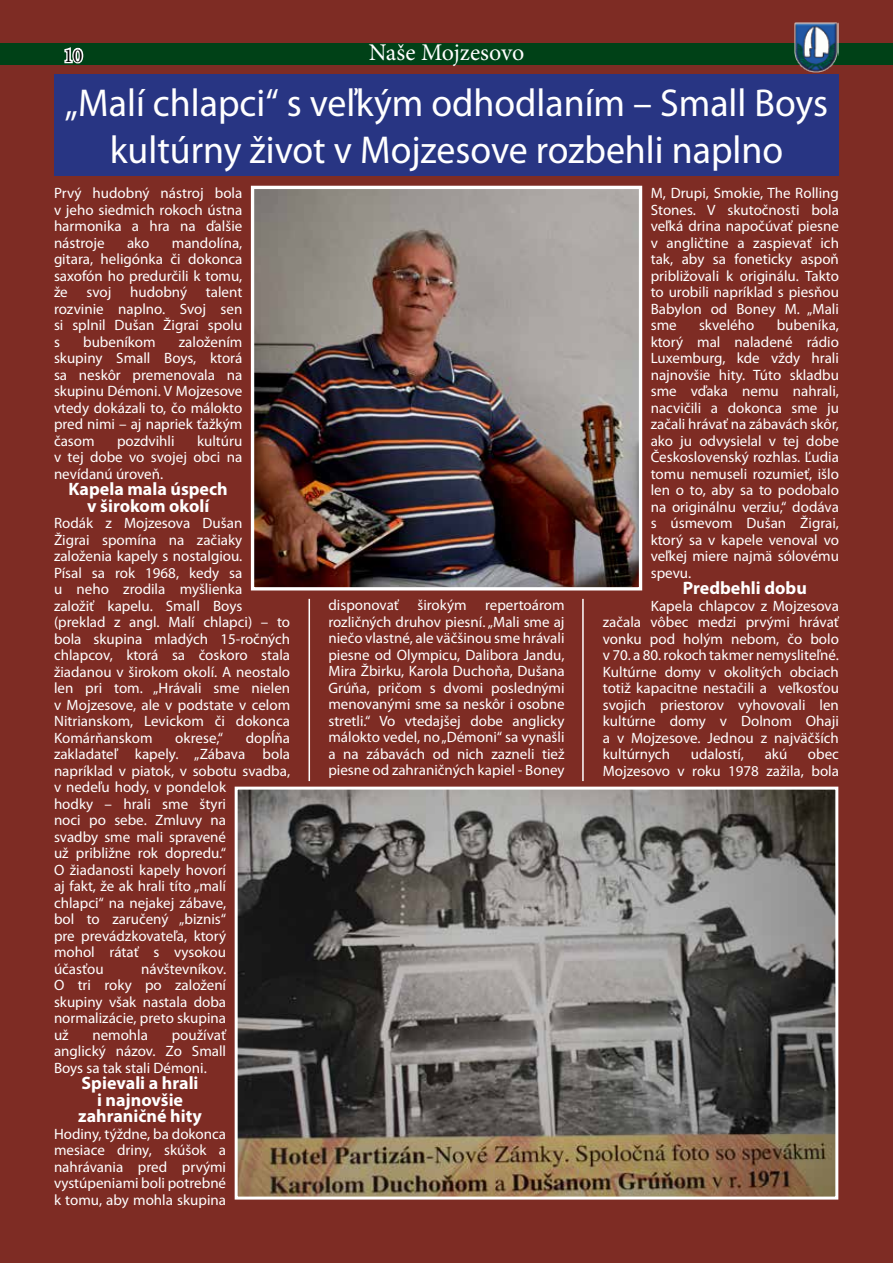
<style>
.page{position:relative;width:893px;height:1263px;background:#7e2c24}
.page>*{position:absolute;margin:0;border:0;box-sizing:border-box;transform-origin:0 0}
.t1{font:39px/46.8px "Myriad Pro";color:#fff;text-align:center}
.t2{font:24px "Minion Pro";color:#fff}
.t3{font:19.5px "Minion Pro";color:#000}
.t4{font:700 18px/16.5px "Myriad Pro";color:#fff;text-align:center}
.t5{font:15px/16.5px "Myriad Pro";color:#fff;text-align:justify}
</style>
<div class="page">
<div style="left:54px;top:74px;width:785px;height:102px;background:#283583"></div>
<img style="left:239px;top:791px;width:595px;height:404px">
<div style="left:235px;top:787px;width:603px;height:412px;border:3px solid #fff"></div>
<img style="left:255px;top:190px;width:383px;height:396px">
<div style="left:251px;top:186px;width:391px;height:404px;border:3px solid #fff"></div>
<hr style="left:309px;top:600px;width:1px;height:180px;background:#fff">
<hr style="left:582px;top:600px;width:2px;height:180px;background:#fff">
<div style="left:0;top:43px;width:893px;height:22px;background:#004117"></div>
<svg style="left:64px;top:47px;width:20px;height:17px"></svg>
<img style="left:794px;top:22px;width:45px;height:51px">
<h3 class="t3" style="left:64px;top:44px;width:20px">10</h3>
<h2 class="t2" style="left:369px;top:38px;width:157px">Naše Mojzesovo</h2>
<h1 class="t1" style="left:65px;top:81px;width:765px">„Malí chlapci“ s veľkým odhodlaním – Small Boys kultúrny život v Mojzesove rozbehli naplno</h1>
<p class="t5" style="left:54px;top:185px;width:190px">Prvý hudobný nástroj bola v jeho siedmich rokoch ústna harmonika a hra na ďalšie nástroje</p>
<p class="t5" style="left:651px;top:185px;width:190px">M, Drupi, Smokie, The Rolling Stones. V skutočnosti bola veľká drina napočúvať piesne v angličtine a zaspievať ich tak, aby sa foneticky aspoň približovali k originálu. Takto to urobili napríklad s piesňou Babylon od Boney M. „Mali sme</p>
<p class="t5" style="left:54px;top:235px;width:190px;text-indent:118px">mandolína, gitara, heligónka či dokonca saxofón ho predurčili k tomu, že svoj hudobný talent rozvinie naplno. Svoj sen si splnil Dušan Žigrai spolu s</p>
<p class="t5" style="left:127px;top:235px;width:24px">ako</p>
<p class="t5" style="left:651px;top:317px;width:190px;text-indent:126px">bubeníka, ktorý mal naladené rádio Luxemburg, kde vždy hrali najnovšie hity. Túto skladbu sme vďaka nemu nahrali, nacvičili a dokonca sme ju začali hrávať na zábavách skôr, ako ju odvysielal v tej dobe Československý rozhlas. Ľudia tomu nemuseli rozumieť, išlo len o to, aby sa to podobalo na originálnu verziu,“ dodáva s úsmevom Dušan Žigrai, ktorý sa v kapele venoval vo veľkej miere najmä sólovému spevu.</p>
<p class="t4" style="left:683px;top:580px;width:125px">Predbehli dobu</p>
<p class="t5" style="left:603px;top:598px;width:238px;text-indent:48px">Kapela chlapcov z Mojzesova začala vôbec medzi prvými hrávať vonku pod holým nebom, čo bolo v 70. a 80. rokoch takmer nemysliteľné.<br>Kultúrne domy v okolitých obciach totiž kapacitne nestačili a veľkosťou svojich priestorov vyhovovali len kultúrne domy v Dolnom Ohaji a v Mojzesove. Jednou z najväčších kultúrnych</p>
<p class="t5" style="left:699px;top:317px;width:57px">skvelého</p>
<p class="t5" style="left:54px;top:334px;width:190px;text-indent:125px">založením skupiny Small Boys, ktorá sa neskôr premenovala na skupinu Démoni. V Mojzesove vtedy dokázali to, čo málokto pred nimi – aj napriek ťažkým časom</p>
<p class="t5" style="left:83px;top:334px;width:74px">bubeníkom</p>
<p class="t5" style="left:54px;top:433px;width:190px;text-indent:143px">kultúru v tej dobe vo svojej obci na nevídanú úroveň.</p>
<p class="t4" style="left:69px;top:481px;width:161px">Kapela mala úspech v širokom okolí</p>
<p class="t5" style="left:54px;top:515px;width:238px;text-align:left">Rodák z Mojzesova Dušan<br>Žigrai spomína na začiaky založenia kapely s nostalgiou.<br>Písal sa rok 1968, kedy sa<br>u neho zrodila myšlienka<br>založiť kapelu. Small Boys (preklad z angl. Malí chlapci) – to bola skupina mladých 15-ročných chlapcov, ktorá sa čoskoro stala žiadanou v širokom okolí. A neostalo len pri tom. „Hrávali sme nielen v Mojzesove, ale v podstate v celom<br>Nitrianskom, Levickom či dokonca<br>Komárňanskom</p>
<p class="t5" style="left:117px;top:433px;width:59px">pozdvihli</p>
<p class="t5" style="left:328px;top:597px;width:238px">disponovať širokým repertoárom rozličných druhov piesní. „Mali sme aj niečo vlastné, ale väčšinou sme hrávali piesne od Olympicu, Dalibora Jandu, Mira Žbirku, Karola Duchoňa, Dušana Grúňa, pričom s dvomi poslednými menovanými sme sa neskôr i osobne stretli.“ Vo vtedajšej dobe anglicky málokto vedel, no „Démoni“ sa vynašli a na zábavách od nich zazneli tiež piesne od zahraničných kapiel - Boney</p>
<p class="t5" style="left:54px;top:730px;width:238px;text-align:left;text-indent:192px">dopĺňa zakladateľ kapely. „Zábava bola napríklad v piatok, v sobotu svadba, v nedeľu hody, v pondelok<br>hodky – hrali sme štyri<br>noci po sebe. Zmluvy na<br>svadby sme mali spravené<br>už približne rok dopredu.“<br>O žiadanosti kapely hovorí<br>aj fakt, že ak hrali títo „malí<br>chlapci“ na nejakej zábave,<br>bol to zaručený „biznis“<br>pre prevádzkovateľa, ktorý<br>mohol rátať s vysokou<br>účasťou</p>
<p class="t5" style="left:175px;top:730px;width:49px">okrese,“</p>
<p class="t5" style="left:603px;top:746px;width:238px;text-align:right">obec<br>Mojzesovo v roku 1978 zažila, bola</p>
<p class="t5" style="left:691px;top:746px;width:55px">udalostí,</p>
<p class="t5" style="left:765px;top:746px;width:24px">akú</p>
<p class="t5" style="left:54px;top:961px;width:174px;text-indent:87px">návštevníkov.<br>O tri roky po založení skupiny však nastala doba normalizácie, preto skupina už</p>
<p class="t5" style="left:54px;top:1027px;width:174px;text-indent:118px">používať anglický názov. Zo Small Boys sa tak stali Démoni.</p>
<p class="t4" style="left:78px;top:1075px;width:125px">Spievali a hrali i najnovšie zahraničné hity</p>
<p class="t5" style="left:54px;top:1126px;width:174px">Hodiny, týždne, ba dokonca mesiace driny, skúšok a nahrávania pred prvými vystúpeniami boli potrebné k tomu, aby mohla skupina</p>
<p class="t5" style="left:92px;top:1027px;width:57px">nemohla</p>
</div>
